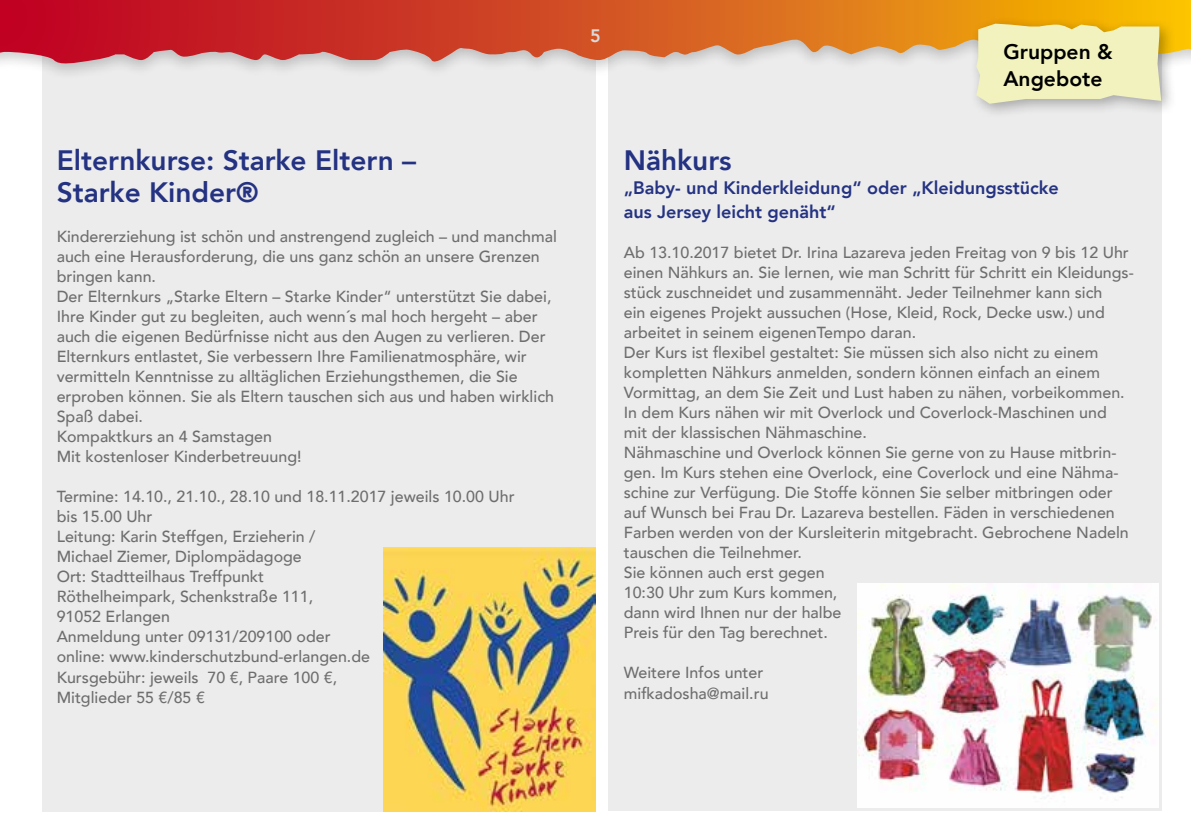
<style>
.page{position:relative;width:1191px;height:840px;background:#fff}
.page>*{position:absolute;margin:0;border:0;box-sizing:border-box;transform-origin:0 0}
.t1{font:800 28px/32px "Avenir";color:#243282}
.t2{font:800 21px/27px "Avenir";color:#000}
.t3{font:800 18px/24px "Avenir";color:#243282}
.t4{font:800 18px "Avenir";color:#d9dada}
.t5{font:500 16px/20px "Avenir";color:#6e6e6e}
</style>
<div class="page">
<div style="left:608px;top:23px;width:553px;height:787px;background:#ececec"></div>
<div style="left:42px;top:24px;width:553px;height:787px;background:#ececec"></div>
<div style="left:0;top:0;width:1191px;height:89px;background:#000;opacity:.2"></div>
<svg style="left:0;top:0;width:1191px;height:66px;background:#d36542"></svg>
<div style="left:969px;top:16px;width:207px;height:103px;background:#000;opacity:.3"></div>
<svg style="left:976px;top:24px;width:185px;height:80px;background:#edebb7"></svg>
<img style="left:384px;top:547px;width:211px;height:264px">
<img style="left:857px;top:583px;width:301px;height:223px">
<h1 class="t1" style="left:57px;top:144px;width:361px">Elternkurse: Starke Eltern –<br>Starke Kinder®</h1>
<p class="t5" style="left:57px;top:225px;width:501px">Kindererziehung ist schön und anstrengend zugleich – und manchmal auch eine Herausforderung, die uns ganz schön an unsere Grenzen bringen kann.<br>Der Elternkurs „Starke Eltern – Starke Kinder“ unterstützt Sie dabei, Ihre Kinder gut zu begleiten, auch wenn´s mal hoch hergeht – aber auch die eigenen Bedürfnisse nicht aus den Augen zu verlieren. Der Elternkurs entlastet, Sie verbessern Ihre Familienatmosphäre, wir vermitteln Kenntnisse zu alltäglichen Erziehungsthemen, die Sie erproben können. Sie als Eltern tauschen sich aus und haben wirklich Spaß dabei.<br>Kompaktkurs an 4 Samstagen<br>Mit kostenloser Kinderbetreuung!</p>
<p class="t5" style="left:57px;top:485px;width:459px">Termine: 14.10., 21.10., 28.10 und 18.11.2017 jeweils 10.00 Uhr bis 15.00 Uhr<br>Leitung: Karin Steffgen, Erzieherin /<br>Michael Ziemer, Diplompädagoge<br>Ort: Stadtteilhaus Treffpunkt<br>Röthelheimpark, Schenkstraße 111,<br>91052 Erlangen<br>Anmeldung unter 09131/209100 oder<br>online: www.kinderschutzbund-erlangen.de<br>Kursgebühr: jeweils 70 €, Paare 100 €,<br>Mitglieder 55 €/85 €</p>
<p class="t4" style="left:590px;top:21px;width:12px">5</p>
<h2 class="t2" style="left:1003px;top:38px;width:111px">Gruppen &amp;<br>Angebote</h2>
<h1 class="t1" style="left:624px;top:144px;width:109px">Nähkurs</h1>
<p class="t3" style="left:624px;top:175px;width:436px">„Baby- und Kinderkleidung“ oder „Kleidungsstücke aus Jersey leicht genäht“</p>
<p class="t5" style="left:624px;top:241px;width:511px">Ab 13.10.2017 bietet Dr. Irina Lazareva jeden Freitag von 9 bis 12 Uhr einen Nähkurs an. Sie lernen, wie man Schritt für Schritt ein Kleidungs&shy;stück zuschneidet und zusammennäht. Jeder Teilnehmer kann sich<br>ein eigenes Projekt aussuchen (Hose, Kleid, Rock, Decke usw.) und arbeitet in seinem eigenenTempo daran.<br>Der Kurs ist flexibel gestaltet: Sie müssen sich also nicht zu einem kompletten Nähkurs anmelden, sondern können einfach an einem Vormittag, an dem Sie Zeit und Lust haben zu nähen, vorbeikommen.<br>In dem Kurs nähen wir mit Overlock und Coverlock-Maschinen und mit der klassischen Nähmaschine.<br>Nähmaschine und Overlock können Sie gerne von zu Hause mitbrin&shy;gen. Im Kurs stehen eine Overlock, eine Coverlock und eine Nähma&shy;schine zur Verfügung. Die Stoffe können Sie selber mitbringen oder auf Wunsch bei Frau Dr. Lazareva bestellen. Fäden in verschiedenen Farben werden von der Kursleiterin mitgebracht. Gebrochene Nadeln tauschen die Teilnehmer.<br>Sie können auch erst gegen<br>10:30 Uhr zum Kurs kommen,<br>dann wird Ihnen nur der halbe<br>Preis für den Tag berechnet.</p>
<p class="t5" style="left:624px;top:661px;width:146px">Weitere Infos unter mifkadosha@mail.ru</p>
</div>
